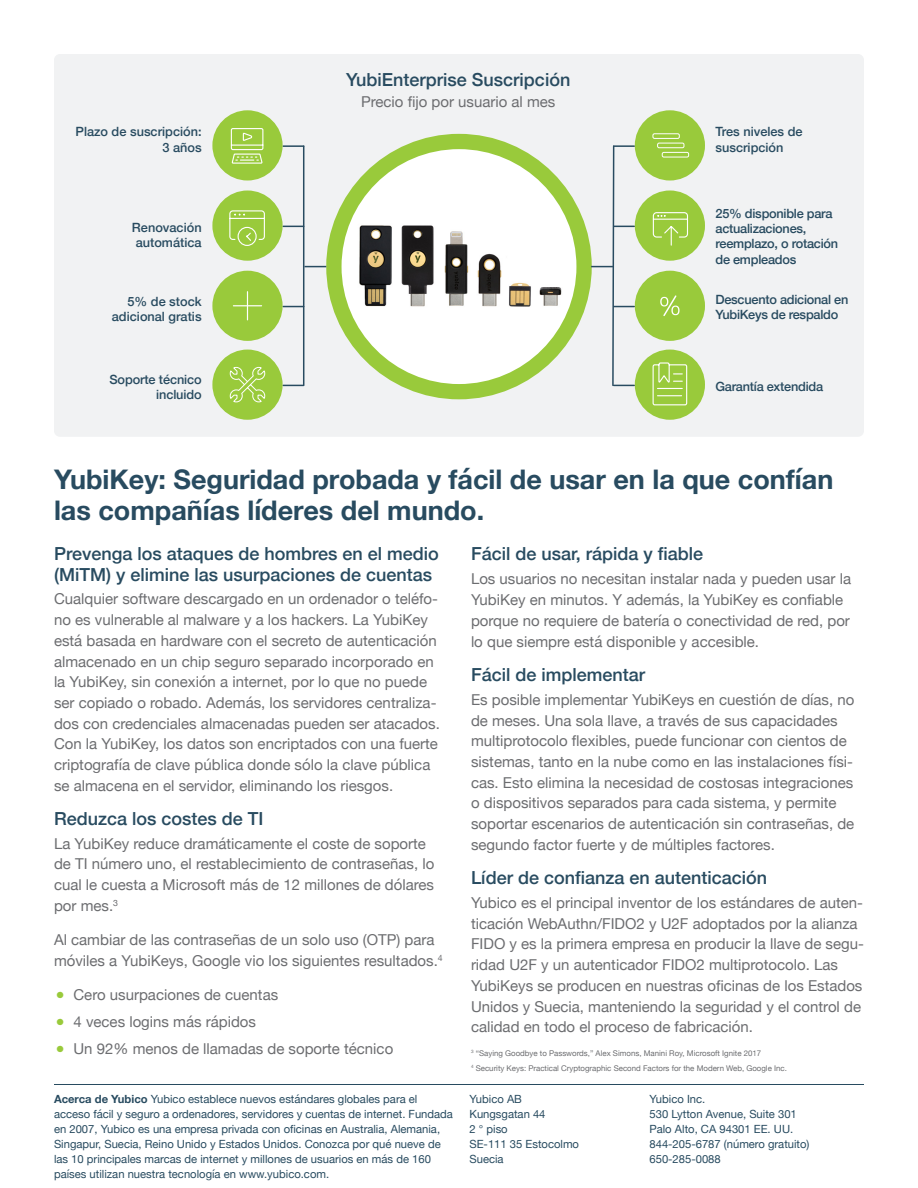
<style>
.page{position:relative;width:918px;height:1188px;background:#fff}
.page>*{position:absolute;margin:0;border:0;box-sizing:border-box;transform-origin:0 0}
.t1{font:700 27px/31.5px "Helvetica Neue";color:#284b60}
.sub{font:500 18px/21px "Helvetica Neue";color:#284b60}
.body{font:15px/20.7px "Helvetica Neue";color:#6c6d70}
.bullet{font:15px "Helvetica Neue";color:#6c6d70}
.body-2{font:500 12.75px/15.3px "Helvetica Neue";letter-spacing:-.02em;color:#284b60}
.body-3{font:500 12.75px/15.3px "Helvetica Neue";color:#284b60;text-align:right}
.foot{font:11.25px/15px "Helvetica Neue";color:#284b60}
.footnote{font:7.8px/15px "Helvetica Neue";color:#6c6d70}
.s1{color:#99ca3b}
.s2{font-weight:700}
</style>
<div class="page">
<div style="left:54px;top:54px;width:810px;height:383px;background:#f1f2f3;border-radius:6px"></div>
<svg style="left:334px;top:141px;width:250px;height:251px;fill:#fff"></svg>
<img style="left:334px;top:174px;width:250px;height:182px">
<div style="left:326px;top:134px;width:266px;height:265px;border:15px solid #99ca3b;border-radius:50%"></div>
<svg style="left:304px;top:266px;width:22px;height:1px"></svg>
<hr style="left:303px;top:146px;width:1px;height:239px;background:#284b60">
<hr style="left:283px;top:145px;width:21px;height:2px;background:#284b60">
<svg style="left:283px;top:385px;width:21px;height:1px"></svg>
<div style="left:212px;top:350px;width:71px;height:70px;background:#99ca3b;border-radius:50%"></div>
<svg style="left:230px;top:367px;width:36px;height:36px"></svg>
<div style="left:212px;top:110px;width:71px;height:71px;background:#99ca3b;border-radius:50%"></div>
<svg style="left:230px;top:128px;width:34px;height:36px"></svg>
<div style="left:635px;top:110px;width:70px;height:71px;background:#99ca3b;border-radius:50%"></div>
<svg style="left:652px;top:133px;width:38px;height:25px"></svg>
<svg style="left:283px;top:226px;width:20px;height:1px"></svg>
<div style="left:212px;top:190px;width:71px;height:71px;background:#99ca3b;border-radius:50%"></div>
<svg style="left:229px;top:210px;width:36px;height:36px"></svg>
<div style="left:635px;top:271px;width:70px;height:70px;background:#99ca3b;border-radius:50%"></div>
<svg style="left:660px;top:295px;width:20px;height:21px"></svg>
<div style="left:635px;top:350px;width:70px;height:70px;background:#99ca3b;border-radius:50%"></div>
<svg style="left:652px;top:362px;width:36px;height:44px"></svg>
<svg style="left:591px;top:145px;width:43px;height:242px"></svg>
<div style="left:635px;top:190px;width:70px;height:71px;background:#99ca3b;border-radius:50%"></div>
<svg style="left:652px;top:212px;width:37px;height:34px"></svg>
<svg style="left:283px;top:306px;width:20px;height:1px"></svg>
<div style="left:212px;top:271px;width:71px;height:70px;background:#99ca3b;border-radius:50%"></div>
<svg style="left:233px;top:292px;width:29px;height:28px"></svg>
<hr style="left:54px;top:1084px;width:810px;height:1px;background:#284b60">
<p class="sub" style="left:346px;top:67px;width:226px">YubiEnterprise Suscripción</p>
<p class="body" style="left:361px;top:92px;width:196px">Precio fijo por usuario al mes</p>
<p class="body-3" style="left:76px;top:123px;width:128px">Plazo de suscripción:<br>3 años</p>
<p class="body-3" style="left:716px;top:123px;width:89px;text-align:left">Tres niveles de suscripción</p>
<p class="body-3" style="left:132px;top:219px;width:71px;text-align:left">Renovación automática</p>
<p class="body-3" style="left:112px;top:293px;width:91px">5% de stock adicional gratis</p>
<p class="body-2" style="left:109px;top:371px;width:94px;text-align:right">Soporte técnico incluido</p>
<p class="body-2" style="left:716px;top:205px;width:124px">25% disponible para actualizaciones, reemplazo, o rotación de empleados</p>
<p class="body-2" style="left:716px;top:290px;width:134px">Descuento adicional en<br>YubiKeys de respaldo</p>
<p class="body-2" style="left:716px;top:377px;width:109px">Garantía extendida</p>
<p class="t1" style="left:54px;top:464px;width:781px">YubiKey: Seguridad probada y fácil de usar en la que confían las compañías líderes del mundo.</p>
<p class="sub" style="left:54px;top:541px;width:386px">Prevenga los ataques de hombres en el medio (MiTM) y elimine las usurpaciones de cuentas</p>
<p class="body" style="left:54px;top:590px;width:387px">Cualquier software descargado en un ordenador o teléfo&shy;no es vulnerable al malware y a los hackers. La YubiKey está basada en hardware con el secreto de autenticación almacenado en un chip seguro separado incorporado en la YubiKey, sin conexión a internet, por lo que no puede ser copiado o robado. Además, los servidores centraliza&shy;dos con credenciales almacenadas pueden ser atacados.<br>Con la YubiKey, los datos son encriptados con una fuerte criptografía de clave pública donde sólo la clave pública se almacena en el servidor, eliminando los riesgos.</p>
<p class="sub" style="left:54px;top:807px;width:211px">Reduzca los costes de TI</p>
<p class="body" style="left:54px;top:834px;width:382px">La YubiKey reduce dramáticamente el coste de soporte de TI número uno, el restablecimiento de contraseñas, lo cual le cuesta a Microsoft más de 12 millones de dólares por mes.<sup>3</sup></p>
<p class="body" style="left:54px;top:930px;width:390px">Al cambiar de las contraseñas de un solo uso (OTP) para móviles a YubiKeys, Google vio los siguientes resultados.<sup>4</sup></p>
<p class="bullet" style="left:56px;top:984px;width:224px"><span class="s1">●</span> Cero usurpaciones de cuentas</p>
<p class="bullet" style="left:56px;top:1011px;width:202px"><span class="s1">●</span> 4 veces logins más rápidos</p>
<p class="bullet" style="left:56px;top:1038px;width:339px"><span class="s1">●</span> Un 92% menos de llamadas de soporte técnico</p>
<p class="sub" style="left:471px;top:541px;width:234px">Fácil de usar, rápida y fiable</p>
<p class="body" style="left:471px;top:569px;width:382px">Los usuarios no necesitan instalar nada y pueden usar la YubiKey en minutos. Y además, la YubiKey es confiable porque no requiere de batería o conectividad de red, por lo que siempre está disponible y accesible.</p>
<p class="sub" style="left:471px;top:663px;width:176px">Fácil de implementar</p>
<p class="body" style="left:471px;top:690px;width:385px">Es posible implementar YubiKeys en cuestión de días, no de meses. Una sola llave, a través de sus capacidades multiprotocolo flexibles, puede funcionar con cientos de sistemas, tanto en la nube como en las instalaciones físi&shy;cas. Esto elimina la necesidad de costosas integraciones o dispositivos separados para cada sistema, y permite soportar escenarios de autenticación sin contraseñas, de segundo factor fuerte y de múltiples factores.</p>
<p class="sub" style="left:471px;top:866px;width:298px">Líder de confianza en autenticación</p>
<p class="body" style="left:471px;top:893px;width:395px">Yubico es el principal inventor de los estándares de auten&shy;ticación WebAuthn/FIDO2 y U2F adoptados por la alianza FIDO y es la primera empresa en producir la llave de segu&shy;ridad U2F y un autenticador FIDO2 multiprotocolo. Las YubiKeys se producen en nuestras oficinas de los Estados Unidos y Suecia, manteniendo la seguridad y el control de calidad en todo el proceso de fabricación.</p>
<p class="footnote" style="left:471px;top:1046px;width:317px"><sup>3</sup> “Saying Goodbye to Passwords,” Alex Simons, Manini Roy, Microsoft Ignite 2017<br><sup>4</sup> Security Keys: Practical Cryptographic Second Factors for the Modern Web, Google Inc.</p>
<p class="foot" style="left:54px;top:1092px;width:401px"><span class="s2">Acerca de Yubico</span> Yubico establece nuevos estándares globales para el acceso fácil y seguro a ordenadores, servidores y cuentas de internet. Fundada en 2007, Yubico es una empresa privada con oficinas en Australia, Alemania, Singapur, Suecia, Reino Unido y Estados Unidos. Conozca por qué nueve de las 10 principales marcas de internet y millones de usuarios en más de 160 países utilizan nuestra tecnología en www.yubico.com.</p>
<p class="foot" style="left:470px;top:1092px;width:54px">Yubico AB</p>
<p class="foot" style="left:470px;top:1107px;width:78px">Kungsgatan 44</p>
<p class="foot" style="left:470px;top:1122px;width:40px">2 ° piso</p>
<p class="foot" style="left:470px;top:1137px;width:111px">SE-111 35 Estocolmo</p>
<p class="foot" style="left:470px;top:1152px;width:36px">Suecia</p>
<p class="foot" style="left:650px;top:1092px;width:57px">Yubico Inc.</p>
<p class="foot" style="left:650px;top:1107px;width:149px">530 Lytton Avenue, Suite 301</p>
<p class="foot" style="left:650px;top:1122px;width:145px">Palo Alto, CA 94301 EE. UU.</p>
<p class="foot" style="left:650px;top:1137px;width:162px">844-205-6787 (número gratuito)</p>
<p class="foot" style="left:650px;top:1152px;width:73px">650-285-0088</p>
</div>
